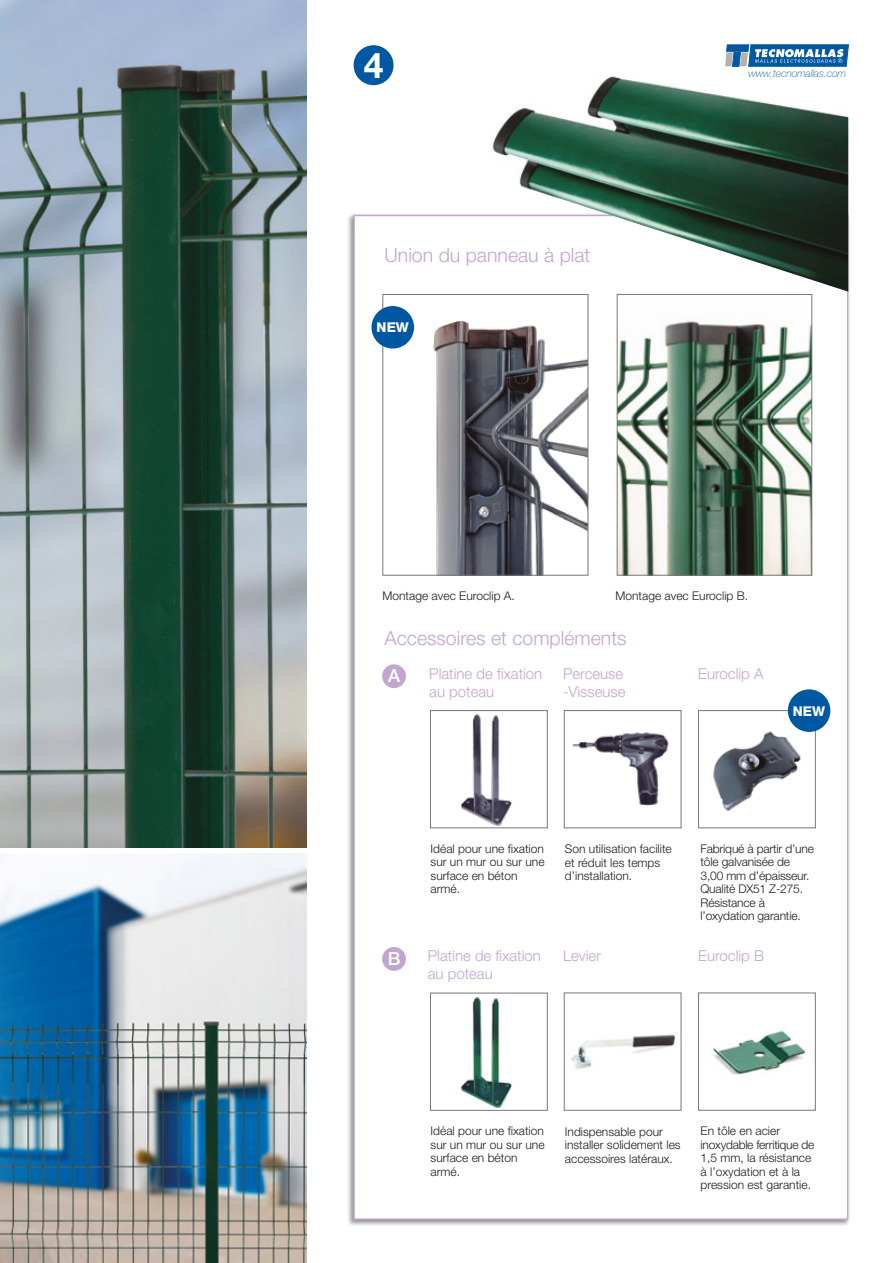
<style>
.page{position:relative;width:893px;height:1263px;background:#fff}
.page>*{position:absolute;margin:0;border:0;box-sizing:border-box;transform-origin:0 0}
.t1{font:700 35.4px "Helvetica Neue LT Std";color:#fff}
.t2{font:300 19.5px "Helvetica Neue LT Std";color:#c1a6d0}
.t3{font:500 18px "Helvetica Neue LT Std";color:#fff}
.t4{font:300 15px/18px "Helvetica Neue LT Std";color:#c1a6d0}
.t5{font:800 13.5px "Helvetica Neue LT Std";color:#fff}
.t6{font:300 12px/13.5px "Helvetica Neue LT Std";color:#1d1d1b}
.t7{font:italic 100 10.5px "Helvetica Neue LT Std";letter-spacing:-.01em;color:#0058a2}
</style>
<div class="page">
<img style="left:348px;top:211px;width:502px;height:1015px">
<div style="left:353px;top:215px;width:495px;height:1005px;background:#fff;border:1px solid #c1a6d0"></div>
<img style="left:0;top:0;width:307px;height:848px">
<img style="left:0;top:854px;width:307px;height:409px">
<img style="left:713px;top:724px;width:91px;height:88px">
<div style="left:698px;top:710px;width:118px;height:118px;border:1px solid #777"></div>
<img style="left:571px;top:1034px;width:104px;height:35px">
<img style="left:713px;top:1031px;width:92px;height:44px">
<div style="left:698px;top:992px;width:118px;height:118px;border:1px solid #777"></div>
<img style="left:433px;top:321px;width:153px;height:253px">
<div style="left:382px;top:294px;width:206px;height:282px;border:1px solid #777"></div>
<img style="left:468px;top:76px;width:380px;height:216px">
<img style="left:572px;top:732px;width:97px;height:74px">
<div style="left:564px;top:710px;width:117px;height:118px;border:1px solid #777"></div>
<img style="left:619px;top:321px;width:191px;height:253px">
<div style="left:617px;top:294px;width:195px;height:282px;border:1px solid #777"></div>
<img style="left:461px;top:714px;width:51px;height:112px">
<div style="left:430px;top:710px;width:118px;height:118px;border:1px solid #777"></div>
<img style="left:461px;top:997px;width:51px;height:111px">
<div style="left:430px;top:993px;width:118px;height:118px;border:1px solid #777"></div>
<svg style="left:725px;top:44px;width:124px;height:23px"></svg>
<div style="left:354px;top:45px;width:40px;height:40px;background:#0058a2;border-radius:50%"></div>
<div style="left:382px;top:664px;width:24px;height:24px;background:#c1a6d0;border-radius:50%"></div>
<div style="left:382px;top:947px;width:24px;height:24px;background:#c1a6d0;border-radius:50%"></div>
<div style="left:371px;top:306px;width:43px;height:42px;background:#0058a2;border-radius:50%"></div>
<div style="left:788px;top:689px;width:42px;height:43px;background:#0058a2;border-radius:50%"></div>
<h1 class="t1" style="left:364px;top:43px;width:21px">4</h1>
<h2 class="t2" style="left:384px;top:243px;width:207px">Union du panneau à plat</h2>
<p class="t5" style="left:377px;top:320px;width:34px">NEW</p>
<p class="t7" style="left:748px;top:67px;width:99px">www.tecnomallas.com</p>
<p class="t6" style="left:382px;top:589px;width:134px">Montage avec Euroclip A.</p>
<p class="t6" style="left:615px;top:589px;width:134px">Montage avec Euroclip B.</p>
<h2 class="t2" style="left:384px;top:626px;width:243px">Accessoires et compléments</h2>
<h3 class="t3" style="left:388px;top:665px;width:14px">A</h3>
<p class="t4" style="left:429px;top:664px;width:115px">Platine de fixation au poteau</p>
<p class="t4" style="left:563px;top:664px;width:64px">Perceuse -Visseuse</p>
<p class="t4" style="left:698px;top:664px;width:67px">Euroclip A</p>
<p class="t5" style="left:793px;top:703px;width:34px">NEW</p>
<h3 class="t3" style="left:388px;top:948px;width:14px">B</h3>
<p class="t6" style="left:431px;top:841px;width:116px">Idéal pour une fixation sur un mur ou sur une surface en béton armé.</p>
<p class="t4" style="left:428px;top:947px;width:115px">Platine de fixation au poteau</p>
<p class="t6" style="left:565px;top:842px;width:108px">Son utilisation facilite et réduit les temps d’installation.</p>
<p class="t6" style="left:701px;top:841px;width:115px">Fabriqué à partir d’une tôle galvanisée de<br>3,00 mm d’épaisseur.<br>Qualité DX51 Z-275.<br>Résistance à l’oxydation garantie.</p>
<p class="t4" style="left:563px;top:947px;width:40px">Levier</p>
<p class="t4" style="left:698px;top:947px;width:67px">Euroclip B</p>
<p class="t6" style="left:431px;top:1124px;width:116px">Idéal pour une fixation sur un mur ou sur une surface en béton armé.</p>
<p class="t6" style="left:565px;top:1124px;width:117px">Indispensable pour installer solidement les accessoires latéraux.</p>
<p class="t6" style="left:701px;top:1124px;width:115px">En tôle en acier inoxydable ferritique de<br>1,5 mm, la résistance à l’oxydation et à la pression est garantie.</p>
</div>
